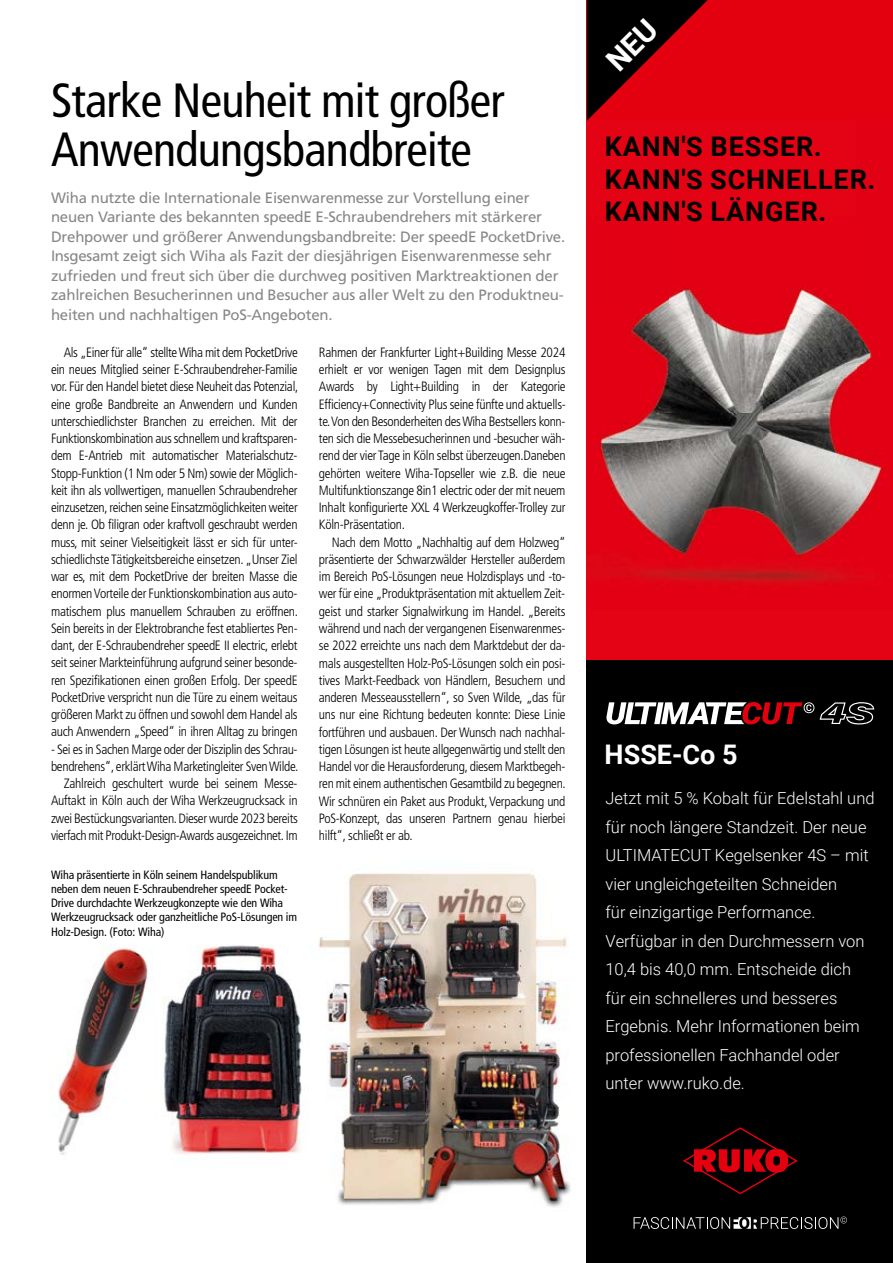
<style>
.page{position:relative;width:893px;height:1263px;background:#fff}
.page>*{position:absolute;margin:0;border:0;box-sizing:border-box;transform-origin:0 0}
.t1{font:condensed 48px/49.5px "Frutigercondensed 57";letter-spacing:-.015em;color:#000}
.t2{font:700 27px/32.4px "Roboto";letter-spacing:.035em;color:#000}
.t3{font:700 27px "Roboto";color:#fff}
.t4{font:300 16.5px/28.5px "Roboto";color:#fff}
.t5{font:15px/19.5px "Frutiger";letter-spacing:-.015em;color:#878786}
.t6{font:13.5px/17.2px "Frutigercondensed 47 Light Cond";letter-spacing:-.02em;color:#000;text-align:justify}
.t7{font:condensed 12px/14.2px "Frutigercondensed 57";letter-spacing:-.01em;color:#000}
</style>
<div class="page">
<img style="left:58px;top:860px;width:529px;height:394px">
<div style="left:587px;top:659px;width:306px;height:604px;background:#000"></div>
<div style="left:587px;top:0;width:306px;height:659px;background:#e3000f"></div>
<img style="left:594px;top:286px;width:294px;height:297px">
<svg style="left:820px;top:702px;width:54px;height:22px"></svg>
<svg style="left:606px;top:702px;width:208px;height:22px"></svg>
<svg style="left:683px;top:1127px;width:115px;height:67px"></svg>
<svg style="left:634px;top:1216px;width:213px;height:13px"></svg>
<svg style="left:587px;top:0;width:121px;height:121px"></svg>
<h1 class="t1" style="left:51px;top:76px;width:455px">Starke Neuheit mit großer<br>Anwendungsbandbreite</h1>
<p class="t5" style="left:51px;top:188px;width:516px">Wiha nutzte die Internationale Eisenwarenmesse zur Vorstellung einer neuen Variante des bekannten speedE E-Schraubendrehers mit stärkerer Drehpower und größerer Anwendungsbandbreite: Der speedE PocketDrive.<br>Insgesamt zeigt sich Wiha als Fazit der diesjährigen Eisenwarenmesse sehr zufrieden und freut sich über die durchweg positiven Marktreaktionen der zahlreichen Besucherinnen und Besucher aus aller Welt zu den Produktneu&shy;heiten und nachhaltigen PoS-Angeboten.</p>
<p class="t6" style="left:51px;top:344px;width:249px;text-indent:13px">Als „Einer für alle“ stellte Wiha mit dem PocketDrive ein neues Mitglied seiner E-Schraubendreher-Familie vor. Für den Handel bietet diese Neuheit das Potenzial, eine große Bandbreite an Anwendern und Kunden unterschiedlichster Branchen zu erreichen. Mit der Funktionskombination aus schnellem und kraftsparen&shy;dem E-Antrieb mit automatischer Materialschutz-Stopp-Funktion (1 Nm oder 5 Nm) sowie der Möglich&shy;keit ihn als vollwertigen, manuellen Schraubendreher einzusetzen, reichen seine Einsatzmöglichkeiten weiter denn je. Ob filigran oder kraftvoll geschraubt werden muss, mit seiner Vielseitigkeit lässt er sich für unter&shy;schiedlichste Tätigkeitsbereiche einsetzen. „Unser Ziel war es, mit dem PocketDrive der breiten Masse die enormen Vorteile der Funktionskombination aus auto&shy;matischem plus manuellem Schrauben zu eröffnen.<br>Sein bereits in der Elektrobranche fest etabliertes Pen&shy;dant, der E-Schraubendreher speedE II electric, erlebt seit seiner Markteinführung aufgrund seiner besonde&shy;ren Spezifikationen einen großen Erfolg. Der speedE PocketDrive verspricht nun die Türe zu einem weitaus größeren Markt zu öffnen und sowohl dem Handel als auch Anwendern „Speed“ in ihren Alltag zu bringen</p>
<p class="t6" style="left:51px;top:741px;width:249px;text-align:right">- Sei es in Sachen Marge oder der Disziplin des Schrau&shy;bendrehens“, erklärt Wiha Marketingleiter Sven Wilde.<br>Zahlreich geschultert wurde bei seinem Messe-Auftakt in Köln auch der Wiha Werkzeugrucksack in zwei Bestückungsvarianten. Dieser wurde 2023 bereits vierfach mit Produkt-Design-Awards ausgezeichnet. Im</p>
<p class="t7" style="left:51px;top:867px;width:248px">Wiha präsentierte in Köln seinem Handelspublikum neben dem neuen E-Schraubendreher speedE Pocket-Drive durchdachte Werkzeugkonzepte wie den Wiha Werkzeugrucksack oder ganzheitliche PoS-Lösungen im Holz-Design. (Foto: Wiha)</p>
<p class="t6" style="left:319px;top:344px;width:248px">Rahmen der Frankfurter Light+Building Messe 2024 erhielt er vor wenigen Tagen mit dem Designplus Awards by Light+Building in der Kategorie Efficiency+Connectivity Plus seine fünfte und aktuells&shy;te. Von den Besonderheiten des Wiha Bestsellers konn&shy;ten sich die Messebesucherinnen und -besucher wäh&shy;rend der vier Tage in Köln selbst überzeugen.Daneben gehörten weitere Wiha-Topseller wie z.B. die neue Multifunktionszange 8in1 electric oder der mit neuem Inhalt konfigurierte XXL 4 Werkzeugkoffer-Trolley zur Köln-Präsentation.</p>
<p class="t6" style="left:319px;top:534px;width:248px;text-indent:13px">Nach dem Motto „Nachhaltig auf dem Holzweg“ präsentierte der Schwarzwälder Hersteller außerdem im Bereich PoS-Lösungen neue Holzdisplays und -to&shy;wer für eine „Produktpräsentation mit aktuellem Zeit&shy;geist und starker Signalwirkung im Handel. „Bereits während und nach der vergangenen Eisenwarenmes&shy;se 2022 erreichte uns nach dem Marktdebut der da&shy;mals ausgestellten Holz-PoS-Lösungen solch ein posi&shy;tives Markt-Feedback von Händlern, Besuchern und anderen Messeausstellern“, so Sven Wilde, „das für uns nur eine Richtung bedeuten konnte: Diese Linie fortführen und ausbauen. Der Wunsch nach nachhal&shy;tigen Lösungen ist heute allgegenwärtig und stellt den Handel vor die Herausforderung, diesem Marktbegeh&shy;ren mit einem authentischen Gesamtbild zu begegnen.<br>Wir schnüren ein Paket aus Produkt, Verpackung und PoS-Konzept, das unseren Partnern genau hierbei hilft“, schließt er ab.</p>
<h2 class="t2" style="left:605px;top:129px;width:272px">KANN'S BESSER.<br>KANN'S SCHNELLER.<br>KANN'S LÄNGER.</h2>
<h2 class="t3" style="left:605px;top:736px;width:135px">HSSE-Co 5</h2>
<p class="t4" style="left:605px;top:784px;width:271px">Jetzt mit 5 % Kobalt für Edelstahl und für noch längere Standzeit. Der neue ULTIMATECUT Kegelsenker 4S – mit vier ungleichgeteilten Schneiden<br>für einzigartige Performance.<br>Verfügbar in den Durchmessern von 10,4 bis 40,0 mm. Entscheide dich für ein schnelleres und besseres Ergebnis. Mehr Informationen beim professionellen Fachhandel oder unter www.ruko.de.</p>
</div>
